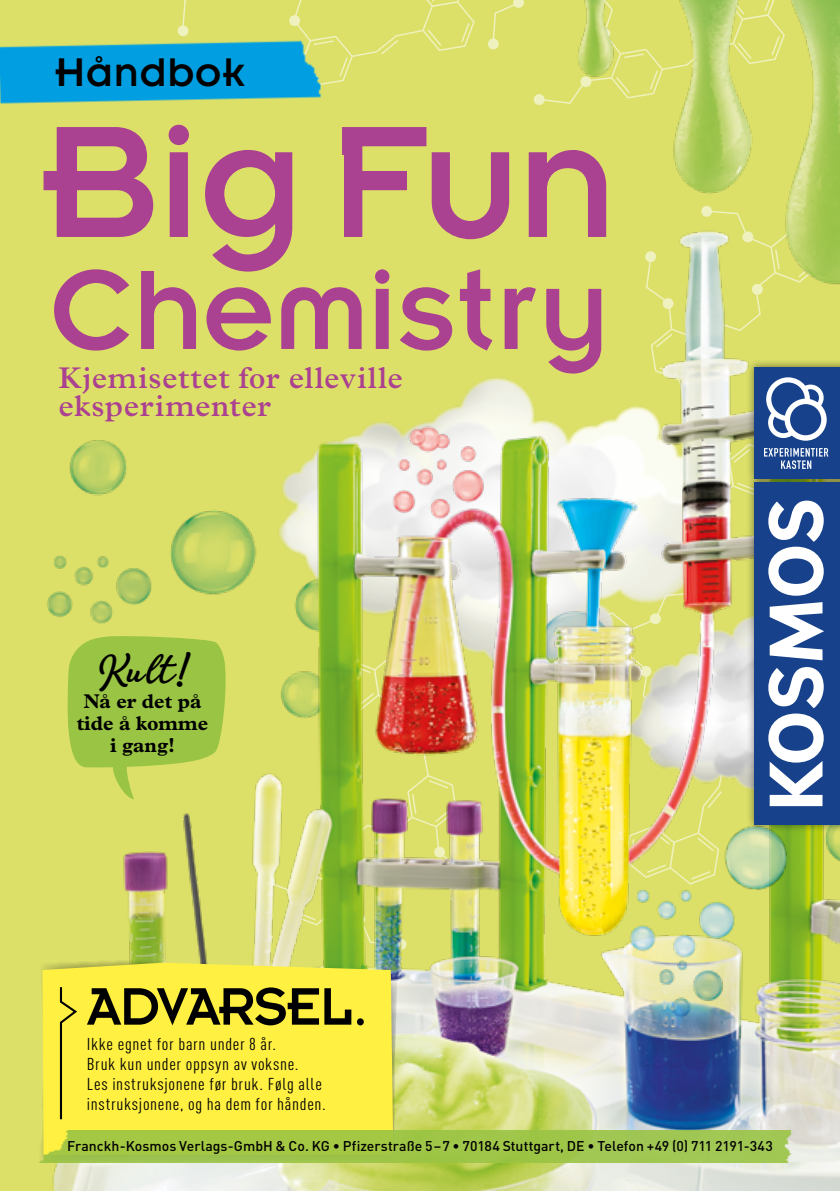
<style>
.page{position:relative;width:840px;height:1191px;background:#fff}
.page>*{position:absolute;margin:0;border:0;box-sizing:border-box;transform-origin:0 0}
.t1{font:175px "Insignia LT Pro";letter-spacing:-.01em;color:#ab4191}
.t2{font:124.2px "Insignia LT Pro";color:#ab4191}
.t3{font:58px "Insignia LT Pro";letter-spacing:-.035em;color:#000}
.t4{font:44px "Insignia LT Pro";letter-spacing:.02em;color:#000}
.t5{font:700 44px "Amberly";color:#000}
.t6{font:600 30.2px/27.6px "Plantin MT Pro";letter-spacing:.02em;color:#ab4191}
.t7{font:700 20px/22px "Plantin MT Pro";color:#000;text-align:center}
.t8{font:condensed 17px/20px "DINOT";letter-spacing:.035em;color:#000;scale:1.1 1}
.t9{font:500 14px "DINOT";color:#000}
</style>
<div class="page">
<div style="left:0;top:0;width:839px;height:1191px;background:#dce069"></div>
<svg style="left:488px;top:0;width:32px;height:50px"></svg>
<svg style="left:177px;top:0;width:297px;height:84px"></svg>
<img style="left:39px;top:244px;width:800px;height:947px">
<img style="left:520px;top:0;width:224px;height:244px">
<img style="left:744px;top:0;width:95px;height:358px">
<img style="left:623px;top:888px;width:120px;height:83px">
<img style="left:656px;top:958px;width:74px;height:71px">
<img style="left:387px;top:417px;width:104px;height:114px">
<img style="left:714px;top:806px;width:76px;height:96px">
<img style="left:41px;top:554px;width:120px;height:83px">
<svg style="left:39px;top:958px;width:358px;height:172px"></svg>
<div style="left:42px;top:962px;width:351px;height:168px;background:#fff042"></div>
<img style="left:0;top:39px;width:325px;height:65px">
<svg style="left:65px;top:635px;width:164px;height:164px"></svg>
<img style="left:39px;top:1130px;width:766px;height:32px">
<div style="left:302px;top:155px;width:41px;height:124px;background:#dce069"></div>
<svg style="left:59px;top:985px;width:20px;height:136px"></svg>
<div style="left:745px;top:358px;width:94px;height:474px;background:#000;opacity:.5"></div>
<div style="left:754px;top:482px;width:85px;height:342px;background:#17428b"></div>
<div style="left:754px;top:367px;width:85px;height:112px;background:#17428b"></div>
<svg style="left:768px;top:500px;width:55px;height:306px"></svg>
<svg style="left:764px;top:448px;width:63px;height:21px"></svg>
<svg style="left:766px;top:377px;width:60px;height:64px"></svg>
<h3 class="t4" style="left:55px;top:49px;width:191px">Håndbok</h3>
<h1 class="t1" style="left:41px;top:92px;width:578px">Big Fun</h1>
<h2 class="t2" style="left:50px;top:246px;width:560px">Chemistry</h2>
<h3 class="t6" style="left:59px;top:364px;width:345px">Kjemisettet for elleville eksperimenter</h3>
<h3 class="t5" style="left:97px;top:642px;width:99px">Kult!</h3>
<p class="t7" style="left:77px;top:690px;width:133px">Nå er det på tide å komme i gang!</p>
<h3 class="t3" style="left:87px;top:976px;width:282px">ADVARSEL.</h3>
<p class="t8" style="left:87px;top:1034px;width:219px">Ikke egnet for barn under 8 år.<br>Bruk kun under oppsyn av voksne.<br>Les instruksjonene før bruk. Følg alle instruksjonene, og ha dem for hånden.</p>
<p class="t9" style="left:67px;top:1136px;width:707px">Franckh-Kosmos Verlags-GmbH &amp; Co. KG • Pfizerstraße 5–7 • 70184 Stuttgart, DE • Telefon +49 (0) 711 2191-343</p>
</div>
